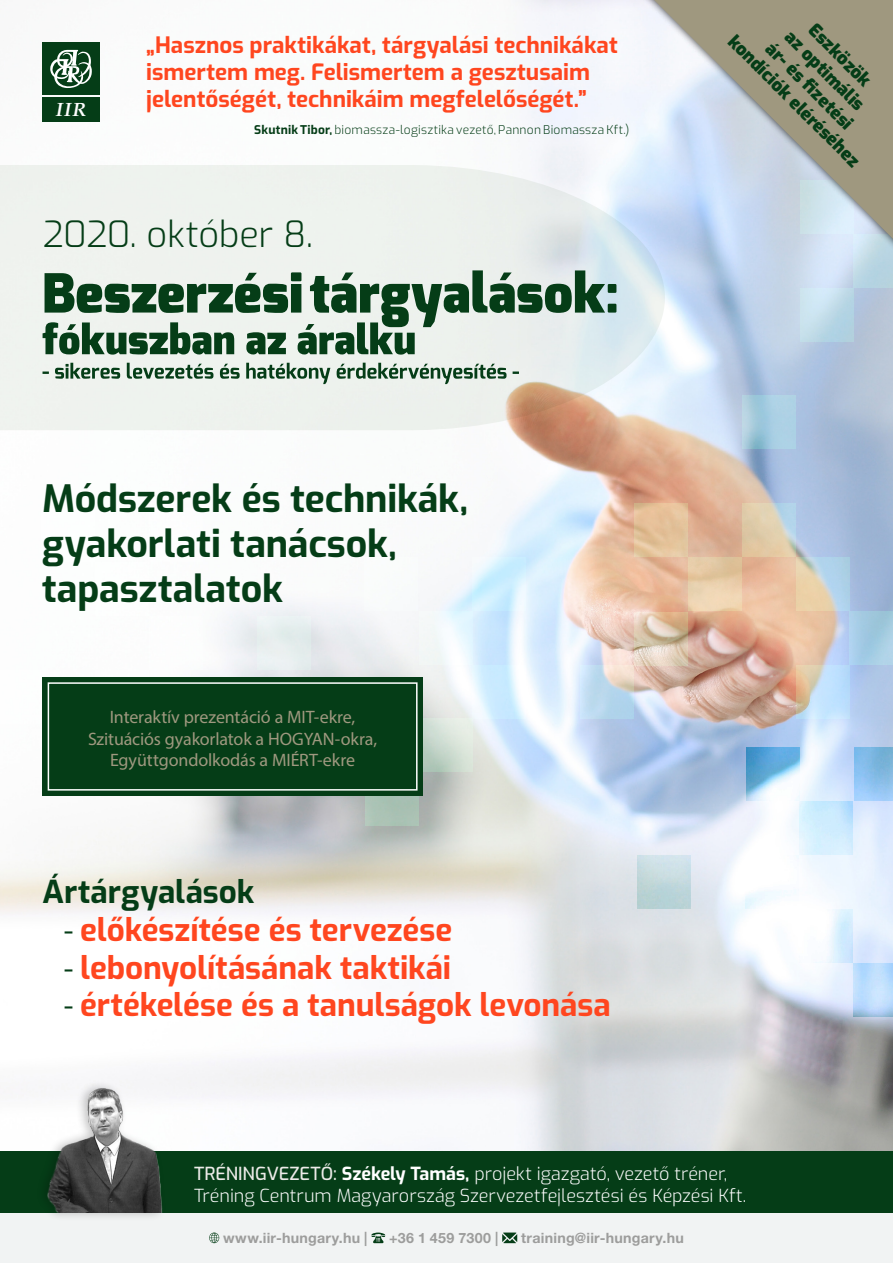
<style>
.page{position:relative;width:893px;height:1263px;background:#fff}
.page>*{position:absolute;margin:0;border:0;box-sizing:border-box;transform-origin:0 0}
.t1{font:700 37.5px/45px "Exo";letter-spacing:-.005em;color:#053d17}
.t2{font:300 36px "Exo";letter-spacing:-.015em;color:#053d17}
.t3{font:700 31.5px "Exo";color:#ff461f}
.t4{font:700 31.5px "Exo";color:#053d17}
.t5{font:700 22.5px/27px "Exo";color:#ff461f}
.t6{font:italic 700 18.9px "Palatino Linotype";color:#fff}
.t7{font:300 18px/21.6px "Exo";color:#fff}
.t8{font:18px/21.6px "Myriad Pro";letter-spacing:-.005em;color:#9f987f;text-align:center}
.t9{font:900 18px/21.6px "Exo";color:#053d17;text-align:center}
.t10{font:700 14.25px "Helvetica Neue LT Pro";letter-spacing:.015em;color:#9d9d9c}
.t11{font:300 12px "Exo";letter-spacing:.02em;color:#053d17}
.s1{font-weight:700}
.s2{font-family:"Myriad Pro";font-weight:400;color:#053d17}
.s3{font-weight:500;color:#ecebe8}
</style>
<div class="page">
<div style="left:0;top:1188px;width:893px;height:75px;background:#f1f3f3"></div>
<img style="left:0;top:0;width:893px;height:1152px">
<svg style="left:0;top:165px;width:665px;height:265px;background:#ebede9"></svg>
<div style="left:854px;top:747px;width:39px;height:54px;background:linear-gradient(to bottom,#70b0d9,#a0cdfb)"></div>
<div style="left:746px;top:855px;width:53px;height:54px;background:linear-gradient(to right,#f9fdff,#fcfdff)"></div>
<svg style="left:853px;top:962px;width:40px;height:54px;background:#badafa"></svg>
<svg style="left:799px;top:801px;width:54px;height:54px;background:#d0edfe"></svg>
<svg style="left:799px;top:909px;width:54px;height:53px"></svg>
<svg style="left:746px;top:747px;width:53px;height:54px"></svg>
<div style="left:637px;top:855px;width:54px;height:54px;background:linear-gradient(to bottom,#d4e4ea,#b2ced0)"></div>
<div style="left:0;top:1152px;width:893px;height:61px;background:#053d17"></div>
<div style="left:43px;top:43px;width:57px;height:52px;background:#053d17"></div>
<svg style="left:50px;top:50px;width:42px;height:38px"></svg>
<div style="left:43px;top:97px;width:57px;height:24px;background:#053d17"></div>
<div style="left:0;top:670px;width:41px;height:54px;background:#fdfefe"></div>
<div style="left:41px;top:508px;width:53px;height:54px;background:#fdfffe"></div>
<div style="left:149px;top:616px;width:54px;height:54px;background:#fcfdfd"></div>
<div style="left:95px;top:562px;width:54px;height:54px;background:#fdfefe"></div>
<div style="left:95px;top:670px;width:54px;height:54px;background:#fdfdfd"></div>
<div style="left:149px;top:508px;width:54px;height:54px;background:#fdfdfd"></div>
<div style="left:257px;top:616px;width:54px;height:54px;background:#e7efef"></div>
<div style="left:364px;top:557px;width:54px;height:54px;background:#f9fbfb"></div>
<svg style="left:472px;top:665px;width:54px;height:53px"></svg>
<div style="left:365px;top:772px;width:54px;height:54px;background:#a9c2b4"></div>
<svg style="left:419px;top:611px;width:53px;height:54px;fill:#f2f8fe"></svg>
<svg style="left:423px;top:718px;width:50px;height:54px;background:#cfddd2"></svg>
<svg style="left:472px;top:557px;width:54px;height:54px;background:#d4f1fe"></svg>
<svg style="left:581px;top:665px;width:53px;height:53px;background:#c6d9e6"></svg>
<svg style="left:796px;top:665px;width:53px;height:54px;background:#c8d8df"></svg>
<svg style="left:634px;top:612px;width:54px;height:53px;background:#dac6ad"></svg>
<svg style="left:742px;top:503px;width:54px;height:54px;background:#d7cdb6"></svg>
<div style="left:849px;top:611px;width:44px;height:53px;background:linear-gradient(to bottom,#9fc7dc,#aad0ea)"></div>
<svg style="left:688px;top:557px;width:54px;height:54px;background:#e8cda9"></svg>
<svg style="left:796px;top:557px;width:53px;height:54px;background:#ccd1c9"></svg>
<svg style="left:634px;top:503px;width:54px;height:54px;background:#e3c19a"></svg>
<svg style="left:742px;top:395px;width:54px;height:54px;background:#a7ccdf"></svg>
<div style="left:800px;top:288px;width:54px;height:54px;background:linear-gradient(to right,#cbe3ee,#accfdf)"></div>
<svg style="left:43px;top:363px;width:476px;height:21px;background:#aabdaf"></svg>
<svg style="left:43px;top:270px;width:573px;height:85px;background:#92aa9a"></svg>
<div style="left:35px;top:1079px;width:131px;height:143px;background:#000;opacity:.23"></div>
<img style="left:43px;top:1080px;width:124px;height:133px">
<div style="left:607px;top:0;width:286px;height:309px;background:#000;opacity:.75"></div>
<svg style="left:654px;top:0;width:239px;height:239px;background:#b6bab6"></svg>
<div style="left:43px;top:677px;width:380px;height:119px;background:#053d17"></div>
<div style="left:48px;top:682px;width:370px;height:109px;border:2px solid #fff"></div>
<svg style="left:209px;top:1232px;width:10px;height:11px"></svg>
<svg style="left:371px;top:1232px;width:14px;height:11px"></svg>
<svg style="left:502px;top:1232px;width:15px;height:11px"></svg>
<p class="t6" style="left:56px;top:96px;width:32px">IIR</p>
<p class="t5" style="left:146px;top:30px;width:473px">„Hasznos praktikákat, tárgyalási technikákat ismertem meg. Felismertem a gesztusaim jelentőségét, technikáim megfelelőségét.”</p>
<p class="t11" style="left:254px;top:121px;width:377px"><span class="s1">Skutnik Tibor,</span> biomassza-logisztika vezető, Pannon Biomassza Kft.)</p>
<h2 class="t2" style="left:43px;top:208px;width:272px">2020. október 8.</h2>
<h1 class="t1" style="left:42px;top:473px;width:427px">Módszerek és technikák, gyakorlati tanácsok, tapasztalatok</h1>
<p class="t8" style="left:88px;top:706px;width:291px">Interaktív prezentáció a MIT-ekre,<br>Szituációs gyakorlatok a HOGYAN-okra,<br>Együttgondolkodás a MIÉRT-ekre</p>
<h3 class="t4" style="left:43px;top:868px;width:213px">Ártárgyalások</h3>
<h3 class="t3" style="left:64px;top:905px;width:390px"><span class="s2">-</span> előkészítése és tervezése</h3>
<h3 class="t3" style="left:64px;top:943px;width:389px"><span class="s2">-</span> lebonyolításának taktikái</h3>
<h3 class="t3" style="left:64px;top:981px;width:549px"><span class="s2">-</span> értékelése és a tanulságok levonása</h3>
<p class="t9" style="left:786px;top:-16px;width:179px;rotate:45deg">Eszközök<br>az optimális<br>ár- és fi zetési kondíciók eléréséhez</p>
<p class="t7" style="left:194px;top:1162px;width:554px"><span class="s3">TRÉNINGVEZETŐ:</span> <span class="s1">Székely Tamás,</span> projekt igazgató, vezető tréner,<br>Tréning Centrum Magyarország Szervezetfejlesztési és Képzési Kft.</p>
<p class="t10" style="left:223px;top:1229px;width:146px">www.iir-hungary.hu |</p>
<p class="t10" style="left:389px;top:1229px;width:111px">+36 1 459 7300 |</p>
<p class="t10" style="left:521px;top:1229px;width:164px">training@iir-hungary.hu</p>
</div>
